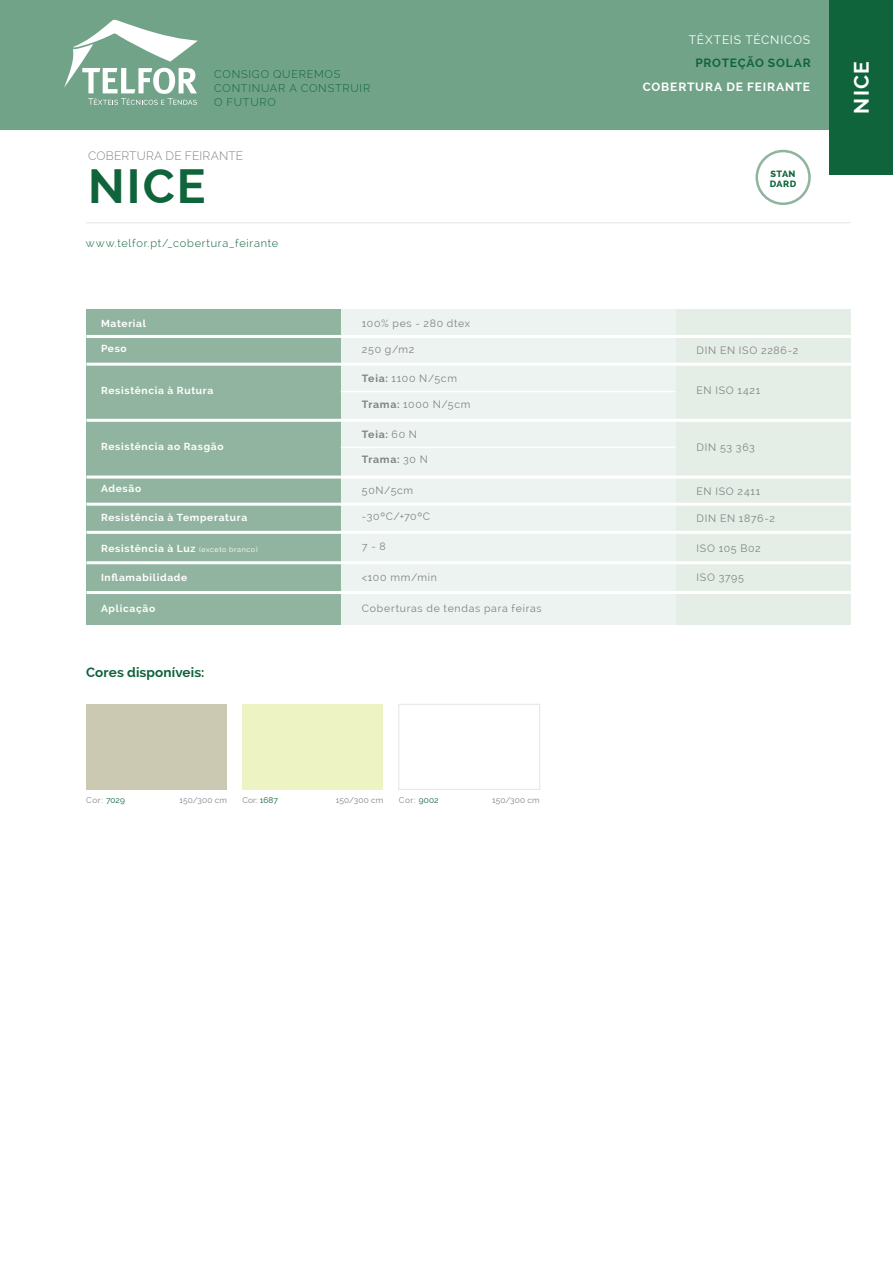
<style>
.page{position:relative;width:893px;height:1263px;background:#fff}
.page>*{position:absolute;margin:0;border:0;box-sizing:border-box;transform-origin:0 0}
.t1{font:700 48px "Raleway";color:#10643c}
.t2{font:700 21px "Raleway";color:#fff}
.t3{font:700 13.5px "Raleway";letter-spacing:.01em;color:#10643c}
.t4{font:700 12px "Raleway";letter-spacing:.065em;color:#fff}
.t5{font:300 12px "Raleway";letter-spacing:.015em;color:#808285}
.t6{font:12px "Raleway";letter-spacing:.06em;color:#fff}
.t7{font:700 12px "Raleway";letter-spacing:.06em;color:#10643c}
.t8{font:300 11.1px/13.8px "Raleway";letter-spacing:.065em;color:#10643c}
.t9{font:10.5px "Raleway";letter-spacing:.07em;color:#808285}
.t10{font:700 10.5px "Raleway";letter-spacing:.07em;color:#808285}
.t11{font:700 10.2px "Raleway";letter-spacing:.07em;color:#fff}
.t12{font:800 9.15px/10.2px "Raleway";letter-spacing:.045em;color:#11643c}
.t13{font:8.25px "Raleway";letter-spacing:.025em;color:#808285}
.s1{font-weight:400;font-size:7.35px}
.s2{font-weight:700}
.s3{font-weight:400}
.s4{color:#10643c}
</style>
<div class="page">
<div style="left:0;top:0;width:893px;height:129px;background:#71a389"></div>
<div style="left:829px;top:0;width:64px;height:174px;background:#10643c"></div>
<svg style="left:64px;top:19px;width:134px;height:86px"></svg>
<div style="left:86px;top:704px;width:141px;height:85px;background:#cbc9b1"></div>
<div style="left:242px;top:704px;width:141px;height:85px;background:#eef3c4"></div>
<div style="left:398px;top:704px;width:142px;height:86px;background:#fff;border:1px solid #e6e7e9"></div>
<hr style="left:86px;top:222px;width:765px;height:1px;background:#e8e8e9">
<div style="left:86px;top:309px;width:255px;height:315px;background:#91b4a0"></div>
<div style="left:675px;top:309px;width:176px;height:315px;background:#e5ede7"></div>
<div style="left:341px;top:309px;width:334px;height:315px;background:#edf3f0"></div>
<hr style="left:86px;top:363px;width:765px;height:3px;background:#fff">
<hr style="left:86px;top:419px;width:765px;height:3px;background:#fff">
<hr style="left:86px;top:476px;width:765px;height:3px;background:#fff">
<hr style="left:86px;top:503px;width:765px;height:3px;background:#fff">
<hr style="left:86px;top:531px;width:765px;height:3px;background:#fff">
<hr style="left:86px;top:335px;width:765px;height:3px;background:#fff">
<hr style="left:86px;top:561px;width:765px;height:3px;background:#fff">
<hr style="left:341px;top:391px;width:334px;height:1px;background:#fff">
<hr style="left:341px;top:447px;width:334px;height:1px;background:#fff">
<hr style="left:86px;top:591px;width:765px;height:3px;background:#fff">
<svg style="left:755px;top:150px;width:56px;height:55px"></svg>
<p class="t6" style="left:689px;top:32px;width:123px">TÊXTEIS TÉCNICOS</p>
<p class="t7" style="left:695px;top:56px;width:117px">PROTEÇÃO SOLAR</p>
<p class="t8" style="left:214px;top:67px;width:158px">CONSIGO QUEREMOS<br>CONTINUAR A CONSTRUIR<br>O FUTURO</p>
<p class="t4" style="left:643px;top:79px;width:169px">COBERTURA DE FEIRANTE</p>
<p class="t5" style="left:88px;top:149px;width:157px">COBERTURA DE FEIRANTE</p>
<h1 class="t1" style="left:88px;top:158px;width:119px">NICE</h1>
<p class="t8" style="left:86px;top:236px;width:194px">www.telfor.pt/_cobertura_feirante</p>
<p class="t11" style="left:101px;top:317px;width:47px">Material</p>
<p class="t11" style="left:101px;top:342px;width:27px">Peso</p>
<p class="t11" style="left:101px;top:385px;width:114px">Resistência à Rutura</p>
<p class="t11" style="left:101px;top:440px;width:124px">Resistência ao Rasgão</p>
<p class="t11" style="left:101px;top:483px;width:42px">Adesão</p>
<p class="t11" style="left:101px;top:512px;width:148px">Resistência à Temperatura</p>
<p class="t11" style="left:101px;top:542px;width:158px">Resistência à Luz <span class="s1">(exceto branco)</span></p>
<p class="t9" style="left:362px;top:317px;width:110px">100% pes - 280 dtex</p>
<p class="t12" style="left:770px;top:168px;width:28px">STAN<br>DARD</p>
<p class="t9" style="left:362px;top:343px;width:54px">250 g/m2</p>
<p class="t9" style="left:696px;top:344px;width:103px">DIN EN ISO 2286-2</p>
<p class="t9" style="left:362px;top:372px;width:97px"><span class="s2">Teia:</span> 1100 N/5cm</p>
<p class="t9" style="left:362px;top:398px;width:110px"><span class="s2">Trama:</span> 1000 N/5cm</p>
<p class="t10" style="left:362px;top:428px;width:57px">Teia: <span class="s3">60 N</span></p>
<p class="t10" style="left:362px;top:454px;width:67px">Trama: <span class="s3">30 N</span></p>
<p class="t9" style="left:362px;top:485px;width:53px">50N/5cm</p>
<p class="t9" style="left:696px;top:384px;width:65px">EN ISO 1421</p>
<p class="t9" style="left:696px;top:441px;width:60px">DIN 53 363</p>
<p class="t9" style="left:696px;top:485px;width:65px">EN ISO 2411</p>
<p class="t9" style="left:362px;top:510px;width:70px">-30ºC/+70ºC</p>
<p class="t9" style="left:696px;top:512px;width:80px">DIN EN 1876-2</p>
<p class="t9" style="left:362px;top:540px;width:25px">7 - 8</p>
<p class="t9" style="left:696px;top:542px;width:66px">ISO 105 B02</p>
<p class="t11" style="left:101px;top:571px;width:88px">Inflamabilidade</p>
<p class="t9" style="left:362px;top:571px;width:77px">&lt;100 mm/min</p>
<p class="t9" style="left:696px;top:571px;width:49px">ISO 3795</p>
<p class="t11" style="left:101px;top:602px;width:56px">Aplicação</p>
<p class="t9" style="left:362px;top:603px;width:181px">Coberturas de tendas para feiras</p>
<p class="t3" style="left:86px;top:664px;width:120px">Cores disponíveis:</p>
<h2 class="t2" style="left:849px;top:114px;width:53px;rotate:-90deg">NICE</h2>
<p class="t13" style="left:86px;top:796px;width:40px">Cor: <span class="s4">7029</span></p>
<p class="t13" style="left:242px;top:796px;width:37px">Cor: <span class="s4">1687</span></p>
<p class="t13" style="left:399px;top:796px;width:41px">Cor: <span class="s4">9002</span></p>
<p class="t13" style="left:179px;top:796px;width:49px">150/300 cm</p>
<p class="t13" style="left:336px;top:796px;width:49px">150/300 cm</p>
<p class="t13" style="left:492px;top:796px;width:49px">150/300 cm</p>
</div>
